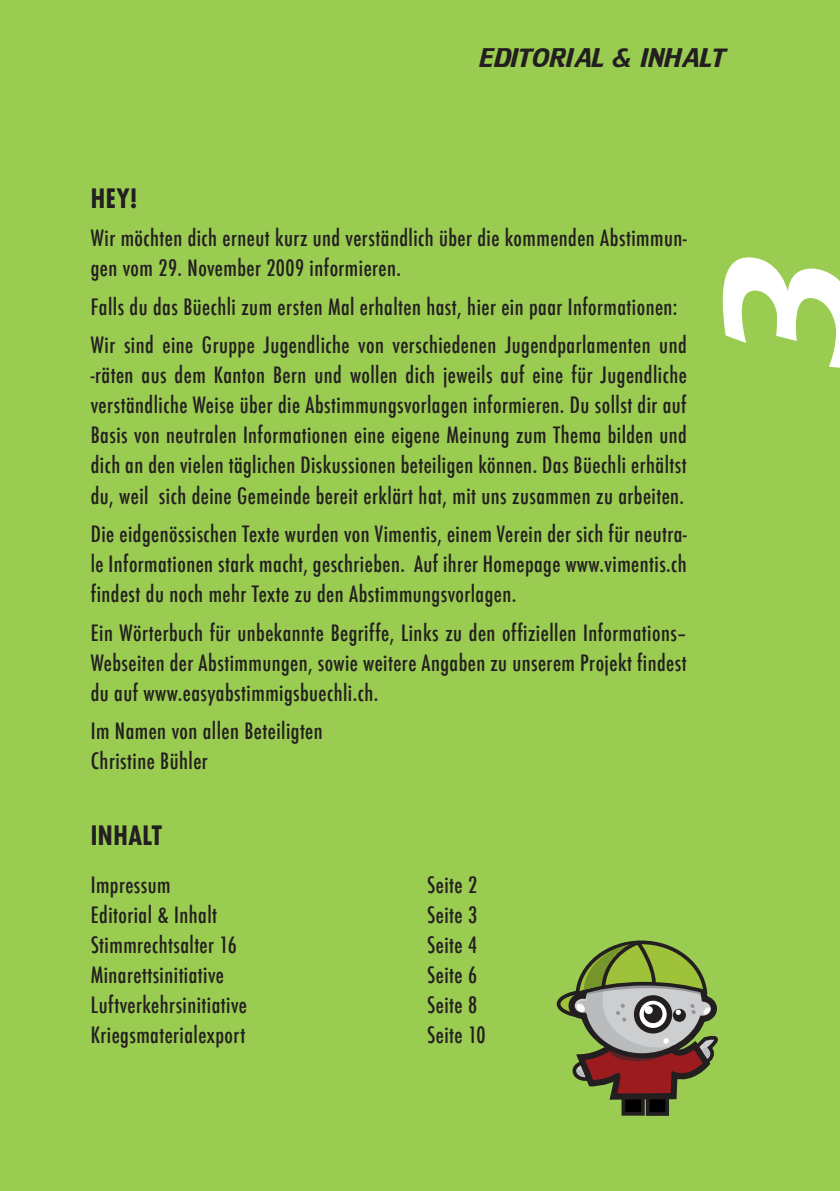
<style>
.page{position:relative;width:840px;height:1191px;background:#fff}
.page>*{position:absolute;margin:0;border:0;box-sizing:border-box;transform-origin:0 0}
.t1{font:195.4px "Biathlon";color:#fff}
.t2{font:28px "Biathlon";color:#231f20}
.t3{font:700 condensed 26px "Futura";letter-spacing:.02em;color:#231f20}
.t4{font:500 condensed 22px/30px "Futura";letter-spacing:.02em;color:#231f20}
</style>
<div class="page">
<div style="left:0;top:0;width:839px;height:1191px;background:#9bcc52"></div>
<div style="left:621px;top:1074px;width:23px;height:41px;border:4px solid #231f20"></div>
<div style="left:645px;top:1074px;width:23px;height:41px;border:4px solid #231f20"></div>
<svg style="left:558px;top:991px;width:63px;height:25px"></svg>
<div style="left:556px;top:989px;width:67px;height:29px;border:4px solid #231f20;border-radius:50%"></div>
<svg style="left:565px;top:940px;width:152px;height:174px"></svg>
<p class="t2" style="left:479px;top:43px;width:248px">EDITORIAL &amp; INHALT</p>
<p class="t3" style="left:91px;top:181px;width:47px">HEY!</p>
<p class="t4" style="left:91px;top:223px;width:597px">Wir möchten dich erneut kurz und verständlich über die kommenden Abstimmun‑ gen vom 29. November 2009 informieren.</p>
<p class="t4" style="left:91px;top:288px;width:597px;line-height:38.4px">Falls du das Büechli zum ersten Mal erhalten hast, hier ein paar Informationen:<br>Wir sind eine Gruppe Jugendliche von verschiedenen Jugendparlamenten und</p>
<p class="t4" style="left:91px;top:360px;width:597px;text-align:justify">‑räten aus dem Kanton Bern und wollen dich jeweils auf eine für Jugendliche verständliche Weise über die Abstimmungsvorlagen informieren. Du sollst dir auf Basis von neutralen Informationen eine eigene Meinung zum Thema bilden und dich an den vielen täglichen Diskussionen beteiligen können. Das Büechli erhältst du, weil sich deine Gemeinde bereit erklärt hat, mit uns zusammen zu arbeiten.</p>
<p class="t4" style="left:91px;top:519px;width:597px;text-align:justify">Die eidgenössischen Texte wurden von Vimentis, einem Verein der sich für neutra‑ le Informationen stark macht, geschrieben. Auf ihrer Homepage www.vimentis.ch findest du noch mehr Texte zu den Abstimmungsvorlagen.</p>
<p class="t4" style="left:91px;top:617px;width:597px;text-align:justify">Ein Wörterbuch für unbekannte Begriffe, Links zu den offiziellen Informations– Webseiten der Abstimmungen, sowie weitere Angaben zu unserem Projekt findest du auf www.easyabstimmigsbuechli.ch.</p>
<p class="t4" style="left:91px;top:716px;width:233px">Im Namen von allen Beteiligten<br>Christine Bühler</p>
<p class="t3" style="left:91px;top:818px;width:73px">Inhalt</p>
<p class="t4" style="left:91px;top:870px;width:81px">Impressum</p>
<p class="t4" style="left:427px;top:870px;width:51px">Seite 2</p>
<p class="t4" style="left:91px;top:900px;width:128px">Editorial &amp; Inhalt</p>
<p class="t4" style="left:427px;top:900px;width:51px">Seite 3</p>
<p class="t4" style="left:91px;top:930px;width:147px">Stimmrechtsalter 16</p>
<p class="t4" style="left:427px;top:930px;width:51px">Seite 4</p>
<p class="t4" style="left:91px;top:960px;width:135px">Minarettsinitiative</p>
<p class="t4" style="left:427px;top:960px;width:51px">Seite 6</p>
<p class="t4" style="left:91px;top:990px;width:158px">Luftverkehrsinitiative</p>
<p class="t4" style="left:427px;top:990px;width:51px">Seite 8</p>
<p class="t4" style="left:91px;top:1020px;width:156px">Kriegsmaterialexport</p>
<p class="t4" style="left:427px;top:1020px;width:60px">Seite 10</p>
<h1 class="t1" style="left:684px;top:371px;width:119px;rotate:-90deg">3</h1>
</div>
